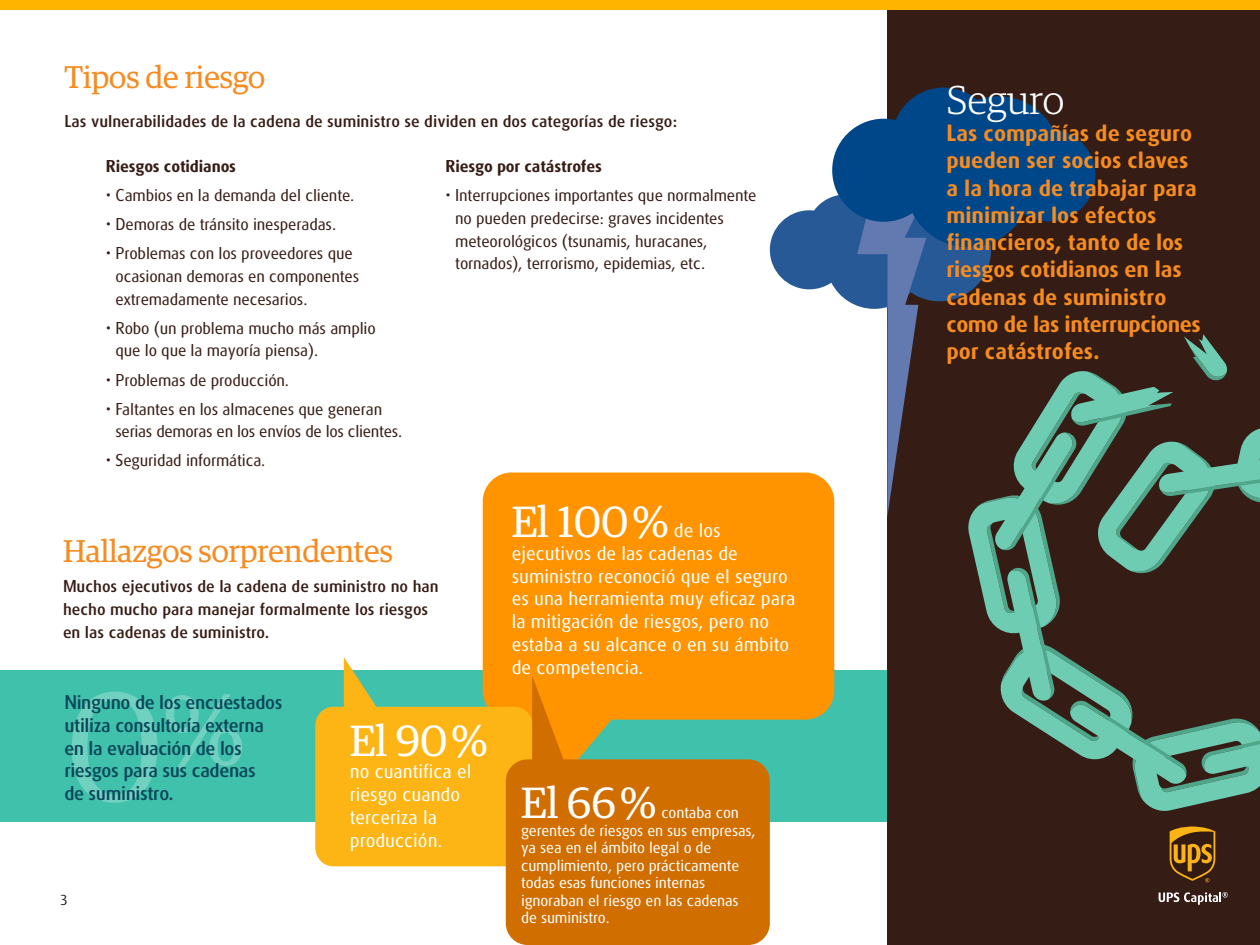
<style>
.page{position:relative;width:1260px;height:945px;background:#fff}
.page>*{position:absolute;margin:0;border:0;box-sizing:border-box;transform-origin:0 0}
.t1{font:43.75px "Guardian Egyp";color:#fff}
.t2{font:300 40.25px "Guardian Egyp";color:#fff}
.t3{font:31.5px "Guardian Egyp";color:#f68b20}
.t4{font:700 22.75px/27.3px "UPS Sans";color:#f68b20}
.t5{font:19.25px/22.8px "UPS Sans";color:#fff}
.t6{font:500 19.25px/22.8px "UPS Sans";letter-spacing:-.02em;color:#0a4759}
.white_body{font:16.62px/22.8px "UPS Sans";letter-spacing:-.01em;color:#361c14}
.t7{font:500 16.62px/22.8px "UPS Sans";color:#361c14}
.white_body-2{font:16.62px/22.8px "UPS Sans";letter-spacing:-.01em;color:#351c15}
.white_body-3{font:700 16.62px "UPS Sans";letter-spacing:-.01em;color:#361c14}
.t8{font:15.75px/17.5px "UPS Sans";letter-spacing:-.01em;color:#fff}
.white_hadline{font:14px "UPS Sans";color:#231f20}
</style>
<div class="page">
<div style="left:0;top:670px;width:887px;height:151px;background:#40c1ac"></div>
<div style="left:887px;top:0;width:373px;height:945px;background:#351c15"></div>
<svg style="left:770px;top:88px;width:490px;height:723px"></svg>
<svg style="left:483px;top:472px;width:351px;height:350px;background:#ee9810"></svg>
<svg style="left:315px;top:657px;width:218px;height:209px"></svg>
<svg style="left:506px;top:676px;width:264px;height:269px;background:#cb7e12"></svg>
<svg style="left:72px;top:692px;width:170px;height:111px"></svg>
<div style="left:0;top:0;width:1260px;height:10px;background:#ffb500"></div>
<svg style="left:1159px;top:892px;width:69px;height:13px"></svg>
<svg style="left:1170px;top:827px;width:45px;height:55px"></svg>
<p class="t3" style="left:64px;top:55px;width:202px">Tipos de riesgo</p>
<p class="t7" style="left:64px;top:110px;width:614px">Las vulnerabilidades de la cadena de suministro se dividen en dos categorías de riesgo:</p>
<p class="white_body-3" style="left:106px;top:156px;width:132px">Riesgos cotidianos</p>
<p class="white_body" style="left:106px;top:184px;width:250px">• Cambios en la demanda del cliente.</p>
<p class="white_body" style="left:106px;top:213px;width:232px">• Demoras de tránsito inesperadas.</p>
<p class="white_body" style="left:115px;top:242px;width:245px;text-indent:-10px">• Problemas con los proveedores que ocasionan demoras en componentes extremadamente necesarios.</p>
<p class="white_body" style="left:115px;top:316px;width:262px;text-indent:-10px">• Robo (un problema mucho más amplio que lo que la mayoría piensa).</p>
<p class="white_body" style="left:106px;top:368px;width:185px">• Problemas de producción.</p>
<p class="white_body" style="left:115px;top:397px;width:288px;text-indent:-10px">• Faltantes en los almacenes que generan serias demoras en los envíos de los clientes.</p>
<p class="white_body" style="left:106px;top:449px;width:161px">• Seguridad informática.</p>
<p class="white_body-3" style="left:446px;top:156px;width:158px">Riesgo por catástrofes</p>
<p class="white_body-2" style="left:455px;top:184px;width:303px;text-indent:-10px">• Interrupciones importantes que normalmente no pueden predecirse: graves incidentes meteorológicos (tsunamis, huracanes, tornados), terrorismo, epidemias, etc.</p>
<p class="t3" style="left:63px;top:529px;width:331px">Hallazgos sorprendentes</p>
<p class="t7" style="left:63px;top:575px;width:377px">Muchos ejecutivos de la cadena de suministro no han hecho mucho para manejar formalmente los riesgos en las cadenas de suministro.</p>
<p class="t6" style="left:64px;top:691px;width:220px">Ninguno de los encuestados utiliza consultoría externa en la evaluación de los riesgos para sus cadenas<br>de suministro.</p>
<p class="white_hadline" style="left:60px;top:892px;width:9px">3</p>
<p class="t1" style="left:350px;top:711px;width:139px">El 90 %</p>
<p class="t5" style="left:350px;top:760px;width:123px">no cuantifica el riesgo cuando terceriza la producción.</p>
<p class="t1" style="left:512px;top:492px;width:159px">El 100 %</p>
<p class="t5" style="left:512px;top:519px;width:285px;text-indent:162px">de los ejecutivos de las cadenas de suministro reconoció que el seguro es una herramienta muy eficaz para la mitigación de riesgos, pero no estaba a su alcance o en su ámbito de competencia.</p>
<p class="t1" style="left:521px;top:773px;width:137px">El 66 %</p>
<p class="t8" style="left:521px;top:804px;width:236px;text-indent:140px">contaba con gerentes de riesgos en sus empresas, ya sea en el ámbito legal o de cumplimiento, pero prácticamente todas esas funciones internas ignoraban el riesgo en las cadenas de suministro.</p>
<p class="t2" style="left:946px;top:73px;width:119px">Seguro</p>
<p class="t4" style="left:946px;top:119px;width:256px">Las compañías de seguro pueden ser socios claves a la hora de trabajar para minimizar los efectos financieros, tanto de los riesgos cotidianos en las cadenas de suministro como de las interrupciones por catástrofes.</p>
</div>
